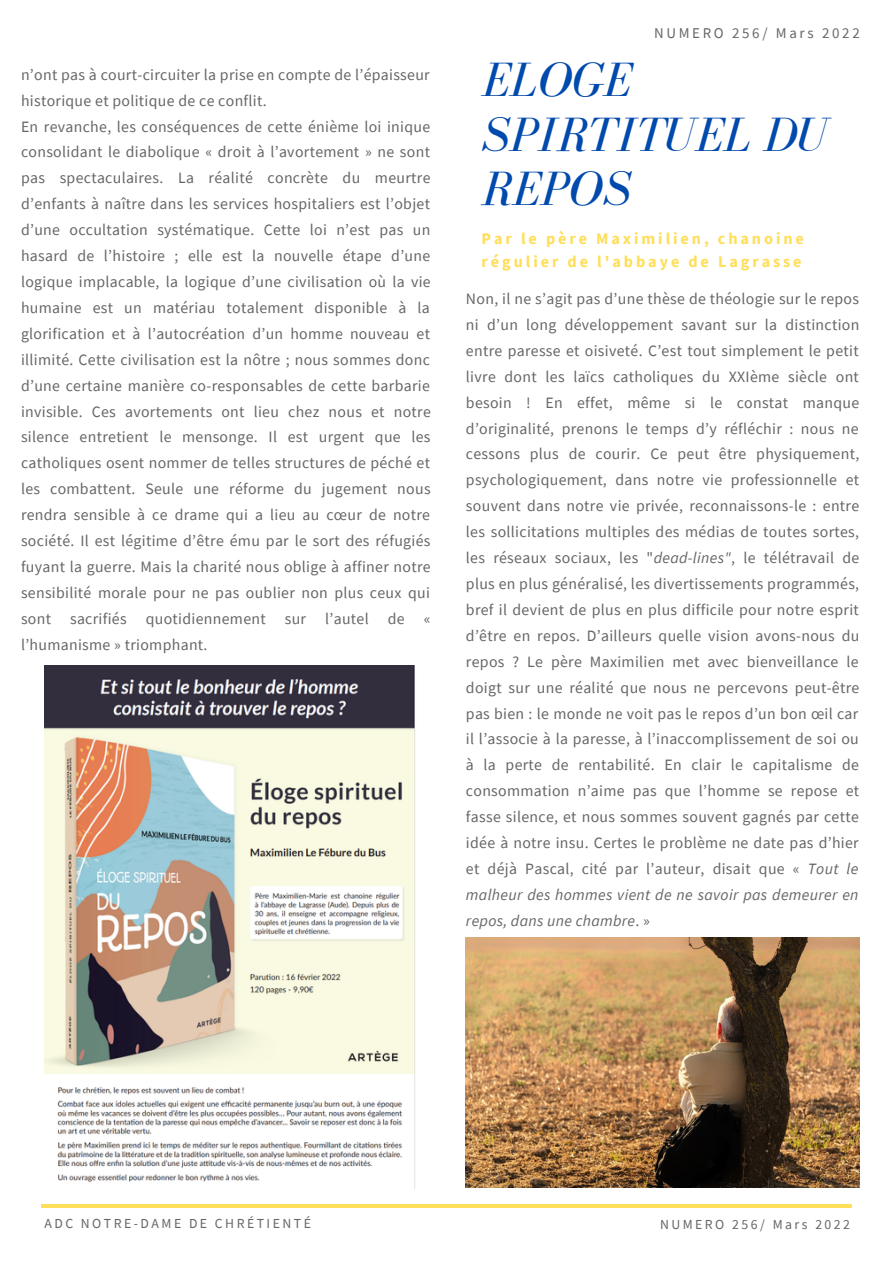
<style>
.page{position:relative;width:894px;height:1264px;background:#fff}
.page>*{position:absolute;margin:0;border:0;box-sizing:border-box;transform-origin:0 0}
.t1{font:italic 49.5px/54.3px "Bodoni FLF";color:#004aad}
.t2{font:700 16.2px/23.9px "Source Sans Pro";letter-spacing:.18em;color:#ffde59}
.t3{font:15.75px/26px "Source Sans Pro";letter-spacing:.02em;color:#666;text-align:justify}
.t4{font:14.85px "Source Sans Pro";letter-spacing:.18em;color:#666}
.t5{font:13.8px "Source Sans Pro";letter-spacing:.18em;color:#666}
.s1{font-style:italic}
</style>
<div class="page">
<hr style="left:42px;top:1204px;width:809px;height:3px;background:#ffde59">
<img style="left:44px;top:665px;width:371px;height:523px">
<img style="left:466px;top:937px;width:393px;height:250px">
<p class="t3" style="left:21px;top:61px;width:410px">n’ont pas à court-circuiter la prise en compte de l’épaisseur historique et politique de ce conflit.</p>
<p class="t3" style="left:21px;top:113px;width:411px">En revanche, les conséquences de cette énième loi inique consolidant le diabolique « droit à l’avortement » ne sont pas spectaculaires. La réalité concrète du meurtre d’enfants à naître dans les services hospitaliers est l’objet d’une occultation systématique. Cette loi n’est pas un hasard de l’histoire ; elle est la nouvelle étape d’une logique implacable, la logique d’une civilisation où la vie humaine est un matériau totalement disponible à la glorification et à l’autocréation d’un homme nouveau et illimité. Cette civilisation est la nôtre ; nous sommes donc d’une certaine manière co-responsables de cette barbarie invisible. Ces avortements ont lieu chez nous et notre silence entretient le mensonge. Il est urgent que les catholiques osent nommer de telles structures de péché et les combattent. Seule une réforme du jugement nous rendra sensible à ce drame qui a lieu au cœur de notre société. Il est légitime d’être ému par le sort des réfugiés fuyant la guerre. Mais la charité nous oblige à affiner notre sensibilité morale pour ne pas oublier non plus ceux qui sont sacrifiés quotidiennement sur l’autel de « l’humanisme » triomphant.</p>
<p class="t4" style="left:654px;top:24px;width:207px">NUMERO 256/ Mars 2022</p>
<p class="t1" style="left:481px;top:53px;width:347px">ELOGE<br>SPIRTITUEL DU<br>REPOS</p>
<p class="t2" style="left:481px;top:226px;width:324px">Par le père Maximilien, chanoine régulier de l'abbaye de Lagrasse</p>
<p class="t3" style="left:466px;top:285px;width:395px">Non, il ne s’agit pas d’une thèse de théologie sur le repos ni d’un long développement savant sur la distinction entre paresse et oisiveté. C’est tout simplement le petit livre dont les laïcs catholiques du XXIème siècle ont besoin ! En effet, même si le constat manque d’originalité, prenons le temps d’y réfléchir : nous ne cessons plus de courir. Ce peut être physiquement, psychologiquement, dans notre vie professionnelle et souvent dans notre vie privée, reconnaissons-le : entre les sollicitations multiples des médias de toutes sortes, les réseaux sociaux, les "<span class="s1">dead-lines"</span>, le télétravail de plus en plus généralisé, les divertissements programmés, bref il devient de plus en plus difficile pour notre esprit d’être en repos. D’ailleurs quelle vision avons-nous du repos ? Le père Maximilien met avec bienveillance le doigt sur une réalité que nous ne percevons peut-être pas bien : le monde ne voit pas le repos d’un bon œil car il l’associe à la paresse, à l’inaccomplissement de soi ou à la perte de rentabilité. En clair le capitalisme de consommation n’aime pas que l’homme se repose et fasse silence, et nous sommes souvent gagnés par cette idée à notre insu. Certes le problème ne date pas d’hier et déjà Pascal, cité par l’auteur, disait que « <span class="s1">Tout le malheur des hommes vient de ne savoir pas demeurer en repos, dans une chambre</span>. »</p>
<p class="t5" style="left:44px;top:1214px;width:268px">ADC NOTRE-DAME DE CHRÉTIENTÉ</p>
<p class="t5" style="left:659px;top:1214px;width:192px">NUMERO 256/ Mars 2022</p>
</div>
